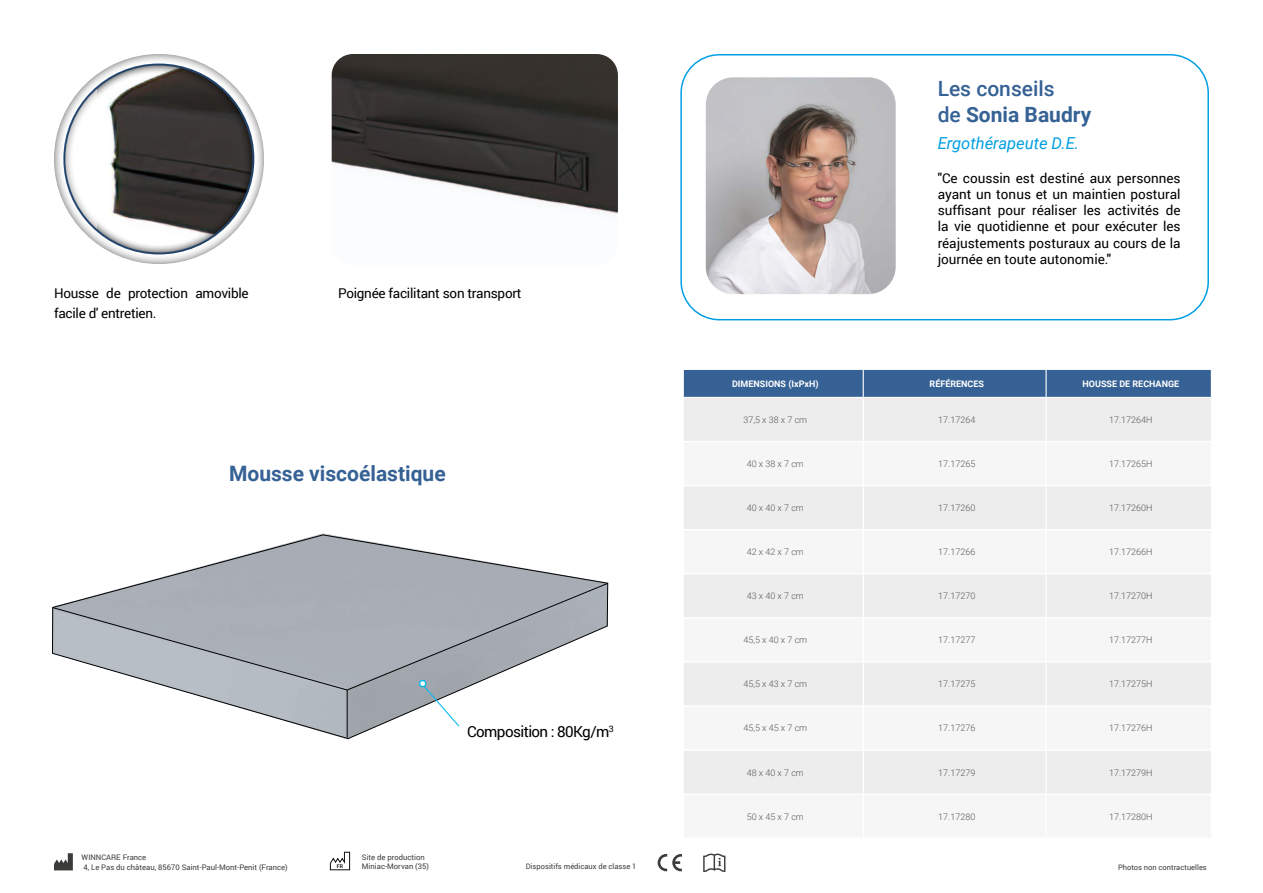
<style>
.page{position:relative;width:1263px;height:893px;background:#fff}
.page>*{position:absolute;margin:0;border:0;box-sizing:border-box;transform-origin:0 0}
.t1{font:700 21.15px "Roboto";color:#356195}
.t2{font:500 21px/25.2px "Roboto";color:#356195}
.t3{font:italic 16.5px "Roboto";color:#009fe3}
.t4{font:15.3px "Roboto";letter-spacing:-.04em;color:#000}
.t5{font:13.5px/16.2px "Roboto";letter-spacing:-.02em;color:#000;text-align:justify}
.t6{font:300 9px "Roboto";color:#575756}
.t7{font:700 9px "Roboto";color:#fff}
.t8{font:7.65px/9.1px "Roboto";color:#3c3c3b}
.t9{font:7.5px "Roboto";color:#3c3c3b}
.t10{font:500 5.1px "Roboto";color:#000}
.s1{font-weight:700}
</style>
<div class="page">
<div style="left:684px;top:398px;width:527px;height:43px;background:#ededed"></div>
<svg style="left:684px;top:486px;width:527px;height:307px;fill:#ededed"></svg>
<hr style="left:862px;top:398px;width:2px;height:43px;background:#fff">
<hr style="left:1045px;top:398px;width:2px;height:43px;background:#fff">
<hr style="left:862px;top:486px;width:2px;height:43px;background:#fff">
<hr style="left:1045px;top:486px;width:2px;height:43px;background:#fff">
<hr style="left:862px;top:530px;width:2px;height:43px;background:#fff">
<hr style="left:1045px;top:530px;width:2px;height:43px;background:#fff">
<hr style="left:862px;top:574px;width:2px;height:43px;background:#fff">
<hr style="left:1045px;top:574px;width:2px;height:43px;background:#fff">
<hr style="left:862px;top:618px;width:2px;height:43px;background:#fff">
<hr style="left:1045px;top:618px;width:2px;height:43px;background:#fff">
<hr style="left:862px;top:663px;width:2px;height:42px;background:#fff">
<hr style="left:1045px;top:663px;width:2px;height:42px;background:#fff">
<hr style="left:862px;top:707px;width:2px;height:42px;background:#fff">
<hr style="left:1045px;top:707px;width:2px;height:42px;background:#fff">
<hr style="left:862px;top:751px;width:2px;height:42px;background:#fff">
<hr style="left:1045px;top:751px;width:2px;height:42px;background:#fff">
<hr style="left:682px;top:529px;width:181px;height:1px;background:#fff">
<hr style="left:863px;top:529px;width:183px;height:1px;background:#fff">
<hr style="left:1046px;top:529px;width:165px;height:1px;background:#fff">
<hr style="left:682px;top:573px;width:181px;height:1px;background:#fff">
<hr style="left:863px;top:573px;width:183px;height:1px;background:#fff">
<hr style="left:1046px;top:573px;width:165px;height:1px;background:#fff">
<hr style="left:682px;top:617px;width:181px;height:1px;background:#fff">
<hr style="left:863px;top:617px;width:183px;height:1px;background:#fff">
<hr style="left:1046px;top:617px;width:165px;height:1px;background:#fff">
<hr style="left:682px;top:661px;width:181px;height:2px;background:#fff">
<hr style="left:863px;top:661px;width:183px;height:2px;background:#fff">
<hr style="left:1046px;top:661px;width:165px;height:2px;background:#fff">
<hr style="left:682px;top:705px;width:181px;height:2px;background:#fff">
<hr style="left:863px;top:705px;width:183px;height:2px;background:#fff">
<hr style="left:1046px;top:705px;width:165px;height:2px;background:#fff">
<hr style="left:682px;top:749px;width:181px;height:2px;background:#fff">
<hr style="left:863px;top:749px;width:183px;height:2px;background:#fff">
<hr style="left:1046px;top:749px;width:165px;height:2px;background:#fff">
<div style="left:683px;top:370px;width:528px;height:27px;background:#356195"></div>
<img style="left:706px;top:77px;width:190px;height:217px">
<div style="left:680px;top:54px;width:529px;height:266px;border:2px solid #009fe3;border-radius:38px"></div>
<img style="left:332px;top:54px;width:286px;height:160px">
<svg style="left:145px;top:534px;width:459px;height:205px"></svg>
<svg style="left:52px;top:582px;width:557px;height:109px;background:#b4b8bf"></svg>
<hr style="left:347px;top:690px;width:1px;height:48px;background:#000">
<svg style="left:418px;top:679px;width:42px;height:49px"></svg>
<div style="left:52px;top:53px;width:216px;height:203px;background:#000;opacity:.75"></div>
<img style="left:97px;top:64px;width:156px;height:189px">
<svg style="left:658px;top:854px;width:24px;height:17px"></svg>
<svg style="left:54px;top:853px;width:19px;height:17px"></svg>
<svg style="left:330px;top:852px;width:20px;height:18px"></svg>
<svg style="left:703px;top:853px;width:22px;height:19px"></svg>
<h3 class="t5" style="left:54px;top:283px;width:196px;line-height:19.5px">Housse de protection amovible facile d' entretien.</h3>
<h3 class="t5" style="left:338px;top:285px;width:185px">Poignée facilitant son transport</h3>
<h1 class="t1" style="left:229px;top:459px;width:218px">Mousse viscoélastique</h1>
<h3 class="t4" style="left:467px;top:721px;width:148px">Composition : 80Kg/m<sup>3</sup></h3>
<h2 class="t2" style="left:938px;top:75px;width:155px">Les conseils<br>de <span class="s1">Sonia Baudry</span></h2>
<h3 class="t3" style="left:938px;top:131px;width:143px">Ergothérapeute D.E.</h3>
<h3 class="t5" style="left:938px;top:169px;width:244px">"Ce coussin est destiné aux personnes ayant un tonus et un maintien postural suffisant pour réaliser les activités de la vie quotidienne et pour exécuter les réajustements posturaux au cours de la journée en toute autonomie."</h3>
<p class="t7" style="left:732px;top:378px;width:88px">DIMENSIONS (IxPxH)</p>
<p class="t7" style="left:929px;top:378px;width:56px">RÉFÉRENCES</p>
<p class="t7" style="left:1082px;top:378px;width:98px">HOUSSE DE RECHANGE</p>
<p class="t6" style="left:743px;top:413px;width:65px">37,5 x 38 x 7 cm</p>
<p class="t6" style="left:938px;top:413px;width:39px">17.17264</p>
<p class="t6" style="left:1109px;top:413px;width:45px">17.17264H</p>
<p class="t6" style="left:747px;top:457px;width:59px">40 x 38 x 7 cm</p>
<p class="t6" style="left:938px;top:457px;width:39px">17.17265</p>
<p class="t6" style="left:1109px;top:457px;width:45px">17.17265H</p>
<p class="t6" style="left:747px;top:502px;width:59px">40 x 40 x 7 cm</p>
<p class="t6" style="left:938px;top:502px;width:39px">17.17260</p>
<p class="t6" style="left:1109px;top:502px;width:45px">17.17260H</p>
<p class="t6" style="left:747px;top:546px;width:59px">42 x 42 x 7 cm</p>
<p class="t6" style="left:938px;top:546px;width:39px">17.17266</p>
<p class="t6" style="left:1109px;top:546px;width:45px">17.17266H</p>
<p class="t6" style="left:747px;top:590px;width:59px">43 x 40 x 7 cm</p>
<p class="t6" style="left:938px;top:590px;width:39px">17.17270</p>
<p class="t6" style="left:1109px;top:590px;width:45px">17.17270H</p>
<p class="t6" style="left:743px;top:634px;width:65px">45,5 x 40 x 7 cm</p>
<p class="t6" style="left:938px;top:634px;width:39px">17.17277</p>
<p class="t6" style="left:1109px;top:634px;width:45px">17.17277H</p>
<p class="t6" style="left:743px;top:678px;width:65px">45,5 x 43 x 7 cm</p>
<p class="t6" style="left:938px;top:678px;width:39px">17.17275</p>
<p class="t6" style="left:1109px;top:678px;width:45px">17.17275H</p>
<p class="t6" style="left:743px;top:722px;width:65px">45,5 x 45 x 7 cm</p>
<p class="t6" style="left:938px;top:722px;width:39px">17.17276</p>
<p class="t6" style="left:1109px;top:722px;width:45px">17.17276H</p>
<p class="t6" style="left:747px;top:766px;width:59px">48 x 40 x 7 cm</p>
<p class="t6" style="left:938px;top:766px;width:39px">17.17279</p>
<p class="t6" style="left:1109px;top:766px;width:45px">17.17279H</p>
<p class="t6" style="left:747px;top:810px;width:59px">50 x 45 x 7 cm</p>
<p class="t6" style="left:938px;top:810px;width:39px">17.17280</p>
<p class="t6" style="left:1109px;top:810px;width:45px">17.17280H</p>
<p class="t8" style="left:82px;top:853px;width:208px">WINNCARE France<br>4, Le Pas du château, 85670 Saint-Paul-Mont-Penit (France)</p>
<p class="t10" style="left:337px;top:863px;width:8px">FR</p>
<p class="t8" style="left:362px;top:853px;width:69px">Site de production<br>Miniac-Morvan (35)</p>
<p class="t9" style="left:526px;top:861px;width:112px">Dispositifs médicaux de classe 1</p>
<p class="t9" style="left:1118px;top:862px;width:90px">Photos non contractuelles</p>
</div>
